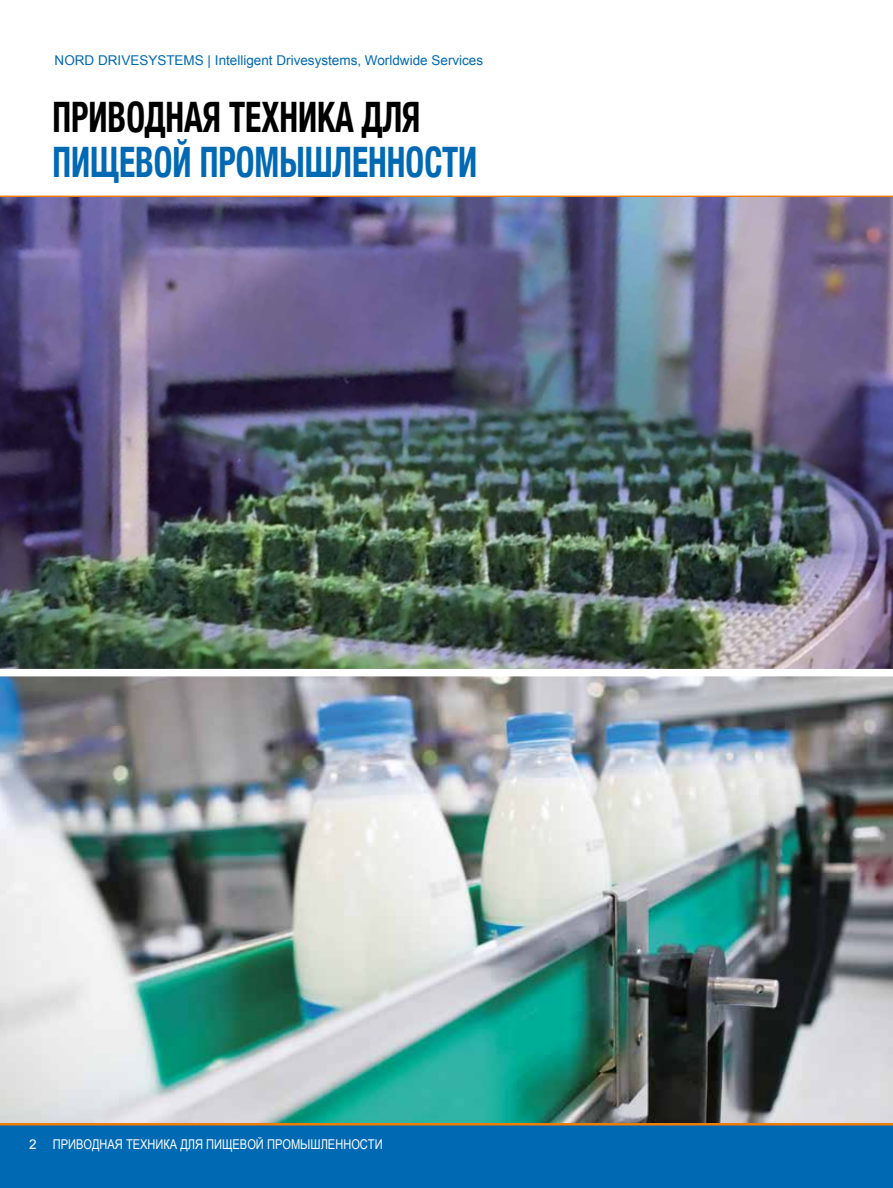
<style>
.page{position:relative;width:893px;height:1188px;background:#fff}
.page>*{position:absolute;margin:0;border:0;box-sizing:border-box;transform-origin:0 0}
.t1{font:700 condensed 42px "Helvetica Neue";color:#0069b4;scale:.8 1}
.t2{font:700 condensed 42px "Helvetica Neue";color:#000;scale:.8 1}
.t3{font:13.5px "Arial";color:#0069b4}
.t4{font:13.5px "Arial Narrow";color:#fff}
.s1{font-family:"Arial"}
</style>
<div class="page">
<div style="left:0;top:1124px;width:893px;height:64px;background:#0069b4"></div>
<hr style="left:0;top:1123px;width:893px;height:3px;background:#ef7d00">
<hr style="left:0;top:196px;width:893px;height:1px;background:#ef7d00">
<img style="left:0;top:197px;width:893px;height:926px">
<div style="left:0;top:669px;width:893px;height:7px;background:#fff"></div>
<p class="t3" style="left:55px;top:51px;width:430px">NORD DRIVESYSTEMS | Intelligent Drivesystems, Worldwide Services</p>
<h1 class="t2" style="left:52px;top:82px;width:461px">ПРИВОДНАЯ ТЕХНИКА ДЛЯ</h1>
<h1 class="t1" style="left:52px;top:127px;width:532px">ПИЩЕВОЙ ПРОМЫШЛЕННОСТИ</h1>
<p class="t4" style="left:29px;top:1135px;width:355px"><span class="s1">2</span> ПРИВОДНАЯ ТЕХНИКА ДЛЯ ПИЩЕВОЙ ПРОМЫШЛЕННОСТИ</p>
</div>
